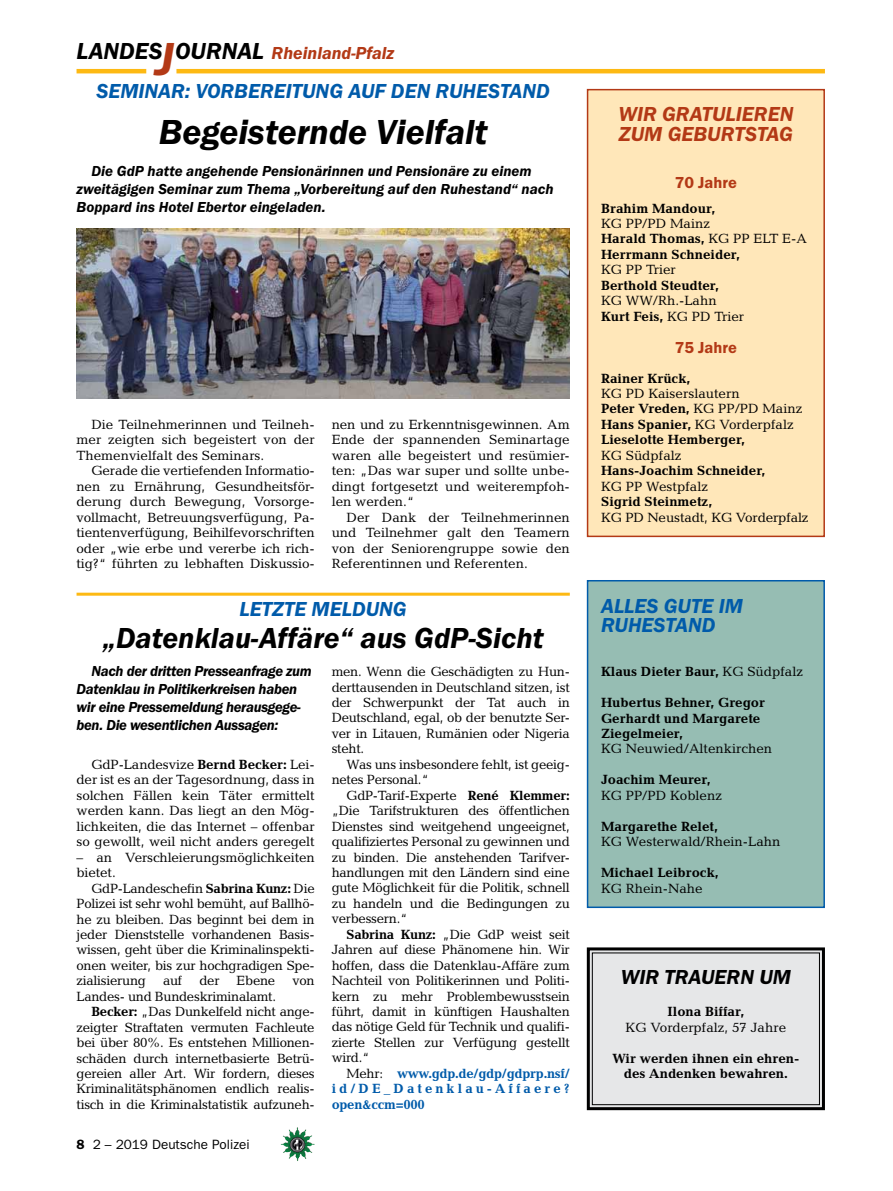
<style>
.page{position:relative;width:893px;height:1191px;background:#fff}
.page>*{position:absolute;margin:0;border:0;box-sizing:border-box;transform-origin:0 0}
.t1{font:italic 600 36px "Franklin Gothic Itc T";color:#000}
.t2{font:italic 600 30px "Franklin Gothic Itc T";color:#000}
.t3{font:italic 600 21px "Franklin Gothic Itc T";color:#005baa}
.t4{font:italic 600 21px/19.5px "Franklin Gothic Itc T";color:#b33916}
.t5{font:italic 600 21px "Franklin Gothic Itc T";color:#000}
.t6{font:italic 600 18px "Franklin Gothic Itc T";color:#b33916}
.t7{font:600 16.5px "Franklin Gothic Itc T";color:#b33916}
.t8{font:italic 600 15px/18px "Franklin Gothic Itc T";color:#000}
.t9{font:italic 600 15px/18px "Franklin Gothic Itc T";letter-spacing:-.02em;color:#000}
.t10{font:13.5px/15.5px "Candida";letter-spacing:-.02em;color:#000;text-align:justify}
.t11{font:700 13.5px/15.5px "Candida";color:#000}
.t12{font:13.5px/15.5px "Candida";color:#000}
.t13{font:700 13.5px/15.5px "Candida";letter-spacing:-.02em;color:#005baa;text-align:justify}
.t14{font:13.5px "Franklin Gothic";color:#000}
.s1{font-size:24px;color:#000}
.s2{font-size:48px}
.s3{font-weight:700}
.s4{font-weight:600}
.s5{font-weight:400;color:#000}
.s6{font-weight:400}
</style>
<div class="page">
<hr style="left:77px;top:69px;width:69px;height:4px;background:#fdb913">
<hr style="left:176px;top:69px;width:649px;height:4px;background:#fdb913">
<img style="left:281px;top:1128px;width:16px;height:24px">
<svg style="left:586px;top:947px;width:239px;height:164px;background:#d7d8d9"></svg>
<div style="left:592px;top:952px;width:228px;height:153px;border:1px solid #000"></div>
<div style="left:588px;top:581px;width:236px;height:326px;background:#96bdb3"></div>
<div style="left:587px;top:580px;width:238px;height:328px;border:2px solid #005baa"></div>
<div style="left:588px;top:90px;width:236px;height:446px;background:#ffe7b9"></div>
<div style="left:587px;top:89px;width:238px;height:448px;border:2px solid #b33916"></div>
<img style="left:77px;top:228px;width:493px;height:170px">
<hr style="left:77px;top:592px;width:493px;height:3px;background:#fdb913">
<h3 class="t6" style="left:77px;top:42px;width:319px"><span class="s1">LANDES</span><span class="s2">J</span><span class="s1">OURNAL</span> Rheinland-Pfalz</h3>
<h3 class="t3" style="left:96px;top:79px;width:26px">Seminar</h3>
<h3 class="t3" style="left:185px;top:79px;width:25px">: Vor</h3>
<h3 class="t3" style="left:234px;top:79px;width:27px">bereitun</h3>
<h3 class="t3" style="left:329px;top:79px;width:34px">g auf</h3>
<h3 class="t3" style="left:391px;top:79px;width:14px">den</h3>
<h3 class="t3" style="left:436px;top:79px;width:27px">Ruhestand</h3>
<h1 class="t1" style="left:159px;top:111px;width:330px">Begeisternde Vielfalt</h1>
<p class="t8" style="left:77px;top:162px;width:479px;text-indent:15px">Die GdP hatte angehende Pensionärinnen und Pensionäre zu einem zweitägigen Seminar zum Thema „Vorbereitung auf den Ruhestand“ nach<br>Boppard ins Hotel Ebertor eingeladen.</p>
<p class="t10" style="left:77px;top:416px;width:240px;text-indent:15px">Die Teilnehmerinnen und Teilneh&shy;mer zeigten sich begeistert von der Themenvielfalt des Seminars.</p>
<p class="t10" style="left:77px;top:463px;width:240px;text-indent:15px">Gerade die vertiefenden Informatio&shy;nen zu Ernährung, Gesundheitsför&shy;derung durch Bewegung, Vorsorge&shy;vollmacht, Betreuungsverfügung, Pa&shy;tientenverfügung, Beihilfevorschriften oder „wie erbe und vererbe ich rich&shy;tig?“ führten zu lebhaften Diskussio-</p>
<p class="t10" style="left:332px;top:416px;width:240px">nen und zu Erkenntnisgewinnen. Am Ende der spannenden Seminartage waren alle begeistert und resümier&shy;ten: „Das war super und sollte unbe&shy;dingt fortgesetzt und weiterempfoh&shy;len werden.“</p>
<p class="t10" style="left:332px;top:509px;width:240px;text-indent:15px">Der Dank der Teilnehmerinnen und Teilnehmer galt den Teamern von der Seniorengruppe sowie den Referentinnen und Referenten.</p>
<h3 class="t3" style="left:240px;top:596px;width:23px">Letzte</h3>
<h3 class="t3" style="left:312px;top:596px;width:32px">Meldun</h3>
<h3 class="t3" style="left:393px;top:596px;width:15px">g</h3>
<h2 class="t2" style="left:103px;top:620px;width:442px">„Datenklau-Affäre“ aus GdP-Sicht</h2>
<p class="t9" style="left:77px;top:662px;width:237px;text-indent:15px">Nach der dritten Presseanfrage zum Datenklau in Politikerkreisen haben wir eine Pressemeldung herausgege&shy;ben. Die wesentlichen Aussagen:</p>
<p class="t10" style="left:77px;top:756px;width:240px;text-indent:15px">GdP-Landesvize <span class="s3">Bernd Becker:</span> Lei&shy;der ist es an der Tagesordnung, dass in solchen Fällen kein Täter ermittelt werden kann. Das liegt an den Mög&shy;lichkeiten, die das Internet – offenbar so gewollt, weil nicht anders geregelt</p>
<p class="t10" style="left:77px;top:849px;width:240px">– an Verschleierungsmöglichkeiten bietet.</p>
<p class="t10" style="left:77px;top:880px;width:240px;text-indent:15px">GdP-Landeschefin <span class="s3">Sabrina Kunz:</span> Die Polizei ist sehr wohl bemüht, auf Ballhö&shy;he zu bleiben. Das beginnt bei dem in jeder Dienststelle vorhandenen Basis&shy;wissen, geht über die Kriminalinspekti&shy;onen weiter, bis zur hochgradigen Spe&shy;zialisierung</p>
<p class="t10" style="left:163px;top:973px;width:21px">auf</p>
<p class="t10" style="left:199px;top:973px;width:22px">der</p>
<p class="t10" style="left:237px;top:973px;width:40px">Ebene</p>
<p class="t10" style="left:292px;top:973px;width:24px">von</p>
<p class="t10" style="left:77px;top:988px;width:201px">Landes- und Bundeskriminalamt.</p>
<p class="t10" style="left:91px;top:1004px;width:225px"><span class="s3">Becker:</span> „Das Dunkelfeld nicht ange-</p>
<p class="t10" style="left:77px;top:1019px;width:240px">zeigter Straftaten vermuten Fachleute</p>
<p class="t10" style="left:77px;top:1034px;width:240px">bei über 80%. Es entstehen Millionen-</p>
<p class="t10" style="left:77px;top:1050px;width:240px">schäden durch internetbasierte Betrü-</p>
<p class="t10" style="left:77px;top:1065px;width:240px">gereien aller Art. Wir fordern, dieses</p>
<p class="t10" style="left:77px;top:1081px;width:240px">Kriminalitätsphänomen endlich realis-</p>
<p class="t10" style="left:77px;top:1096px;width:240px">tisch in die Kriminalstatistik aufzuneh-</p>
<p class="t14" style="left:77px;top:1136px;width:175px"><span class="s4">8</span> 2 – 2019 Deutsche Polizei</p>
<p class="t10" style="left:332px;top:664px;width:240px">men. Wenn die Geschädigten zu Hun&shy;derttausenden in Deutschland sitzen, ist der Schwerpunkt der Tat auch in Deutschland, egal, ob der benutzte Ser&shy;ver in Litauen, Rumänien oder Nigeria steht.</p>
<p class="t10" style="left:332px;top:756px;width:240px;text-indent:15px">Was uns insbesondere fehlt, ist geeig&shy;netes Personal.“</p>
<p class="t10" style="left:332px;top:787px;width:240px;text-indent:15px">GdP-Tarif-Experte <span class="s3">René Klemmer: </span>„Die Tarifstrukturen des öffentlichen Dienstes sind weitgehend ungeeignet, qualifiziertes Personal zu gewinnen und zu binden. Die anstehenden Tarifver&shy;handlungen mit den Ländern sind eine gute Möglichkeit für die Politik, schnell zu handeln und die Bedingungen zu verbessern.“</p>
<p class="t10" style="left:332px;top:926px;width:240px;text-indent:15px"><span class="s3">Sabrina Kunz:</span> „Die GdP weist seit Jahren auf diese Phänomene hin. Wir hoffen, dass die Datenklau-Affäre zum Nachteil von Politikerinnen und Politi&shy;kern zu mehr Problembewusstsein führt, damit in künftigen Haushalten das nötige Geld für Technik und qualifi&shy;zierte Stellen zur Verfügung gestellt wird.“</p>
<p class="t13" style="left:332px;top:1065px;width:240px;text-indent:15px"><span class="s5">Mehr:</span> www.gdp.de/gdp/gdprp.nsf/ id/DE_Datenklau-Affaere? open&amp;ccm=000</p>
<h3 class="t4" style="left:618px;top:104px;width:71px">Wir gratulieren zum</h3>
<h3 class="t4" style="left:668px;top:124px;width:53px">Geburtsta</h3>
<h3 class="t4" style="left:779px;top:124px;width:15px">g</h3>
<p class="t7" style="left:675px;top:173px;width:64px">70 Jahre</p>
<p class="t11" style="left:601px;top:200px;width:116px">Brahim Mandour,</p>
<p class="t11" style="left:601px;top:216px;width:207px"><span class="s6">KG PP/PD Mainz<br></span>Harald Thomas, <span class="s6">KG PP ELT E-A<br></span>Herrmann Schneider,</p>
<p class="t12" style="left:601px;top:262px;width:76px">KG PP Trier</p>
<p class="t11" style="left:601px;top:277px;width:119px">Berthold Steudter,</p>
<p class="t12" style="left:601px;top:293px;width:145px">KG WW/Rh.-Lahn<br><span class="s3">Kurt Feis,</span> KG PD Trier</p>
<p class="t7" style="left:675px;top:337px;width:64px">75 Jahre</p>
<p class="t11" style="left:601px;top:370px;width:91px">Rainer Krück,</p>
<p class="t11" style="left:601px;top:386px;width:203px"><span class="s6">KG PD Kaiserslautern<br></span>Peter Vreden, <span class="s6">KG PP/PD Mainz<br></span>Hans Spanier, <span class="s6">KG Vorderpfalz<br></span>Lieselotte Hemberger,</p>
<p class="t12" style="left:601px;top:447px;width:82px">KG Südpfalz</p>
<p class="t11" style="left:601px;top:463px;width:166px">Hans-Joachim Schneider,</p>
<p class="t12" style="left:601px;top:478px;width:109px">KG PP Westpfalz</p>
<p class="t11" style="left:601px;top:494px;width:113px">Sigrid Steinmetz,</p>
<p class="t10" style="left:601px;top:509px;width:209px">KG PD Neustadt, KG Vorderpfalz</p>
<h3 class="t3" style="left:601px;top:593px;width:25px">Alles</h3>
<h3 class="t3" style="left:664px;top:593px;width:27px">gute</h3>
<h3 class="t3" style="left:719px;top:593px;width:13px">im</h3>
<h3 class="t3" style="left:601px;top:613px;width:14px">ruhestand</h3>
<p class="t11" style="left:601px;top:664px;width:204px">Klaus Dieter Baur, <span class="s6">KG Südpfalz</span></p>
<p class="t11" style="left:601px;top:695px;width:166px">Hubertus Behner, Gregor<br>Gerhardt und Margarete<br>Ziegelmeier,</p>
<p class="t12" style="left:601px;top:741px;width:173px">KG Neuwied/Altenkirchen</p>
<p class="t11" style="left:601px;top:772px;width:111px">Joachim Meurer,</p>
<p class="t12" style="left:601px;top:787px;width:123px">KG PP/PD Koblenz</p>
<p class="t11" style="left:601px;top:818px;width:118px">Margarethe Relet,</p>
<p class="t12" style="left:601px;top:834px;width:181px">KG Westerwald/Rhein-Lahn</p>
<p class="t11" style="left:601px;top:864px;width:119px">Michael Leibrock,</p>
<p class="t12" style="left:601px;top:880px;width:103px">KG Rhein-Nahe</p>
<h3 class="t5" style="left:621px;top:965px;width:58px">Wir trauern</h3>
<h3 class="t5" style="left:759px;top:965px;width:17px">um</h3>
<p class="t11" style="left:668px;top:1004px;width:78px">Ilona Biffar,</p>
<p class="t12" style="left:626px;top:1019px;width:162px">KG Vorderpfalz, 57 Jahre</p>
<p class="t11" style="left:612px;top:1050px;width:189px;text-align:center">Wir werden ihnen ein ehren&shy;des Andenken bewahren.</p>
</div>
